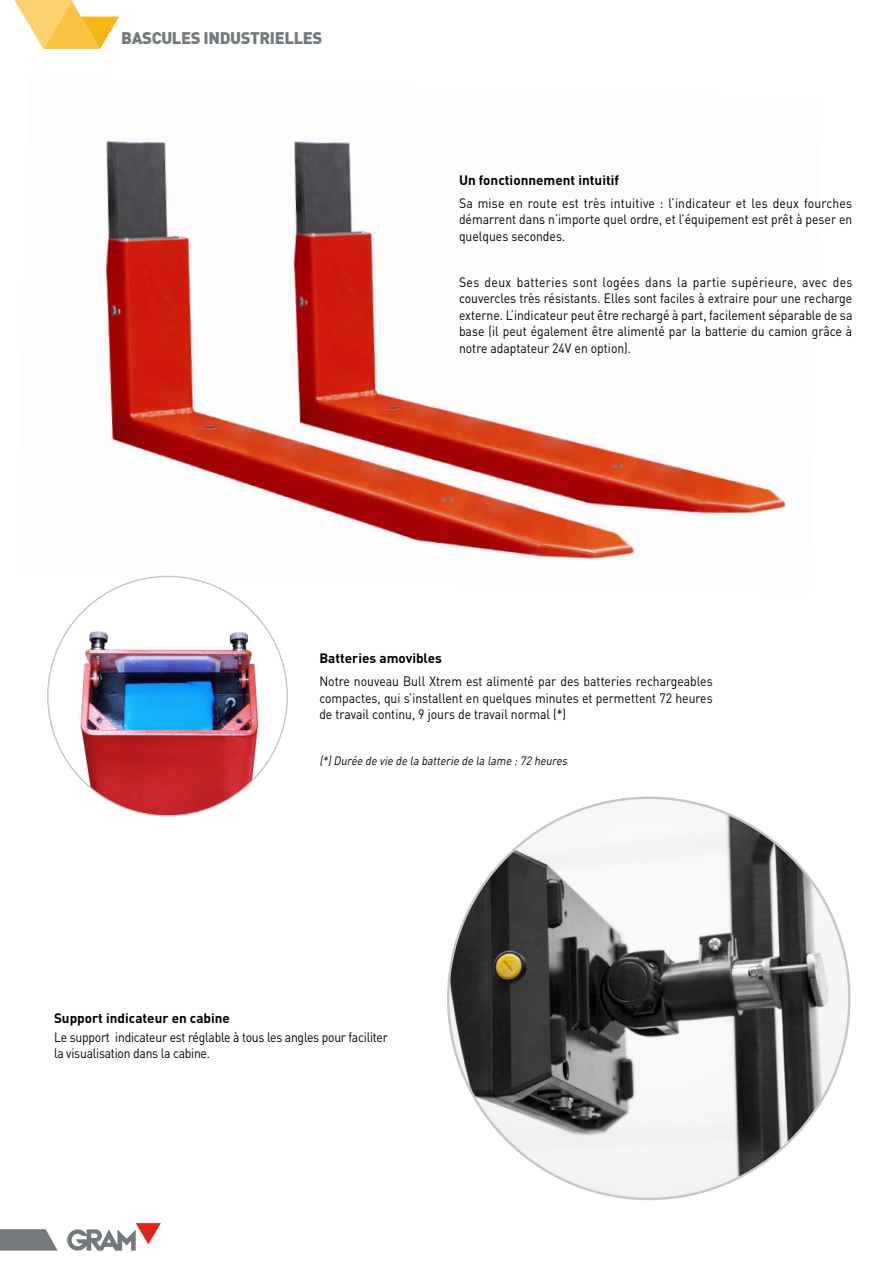
<style>
.page{position:relative;width:893px;height:1263px;background:#fff}
.page>*{position:absolute;margin:0;border:0;box-sizing:border-box;transform-origin:0 0}
.t1{font:900 16.65px "DIN Pro";letter-spacing:-.025em;color:#73797c}
.Descripcion{font:13.5px/16.5px "DIN Pro";color:#000;text-align:justify;scale:.9 1}
.Funciones{font:13.5px/16.5px "DIN Pro";letter-spacing:-.02em;color:#000;scale:.9 1}
.Descripcion-2{font:700 13.5px "DIN Pro";color:#000}
.Funciones-2{font:700 13.5px "DIN Pro";color:#000}
.Descripcion-3{font:italic 12px "DIN Pro";color:#000;scale:.9 1}
</style>
<div class="page">
<img style="left:104px;top:141px;width:682px;height:453px">
<img style="left:448px;top:798px;width:401px;height:401px;border-radius:201px">
<img style="left:56px;top:616px;width:231px;height:200px">
<svg style="left:14px;top:0;width:105px;height:49px"></svg>
<svg style="left:67px;top:1223px;width:94px;height:27px"></svg>
<svg style="left:0;top:1229px;width:57px;height:21px"></svg>
<p class="t1" style="left:121px;top:26px;width:203px">BASCULES INDUSTRIELLES</p>
<p class="Descripcion-2" style="left:459px;top:171px;width:162px">Un fonctionnement intuitif</p>
<p class="Descripcion" style="left:459px;top:194px;width:439px">Sa mise en route est très intuitive : l’indicateur et les deux fourches démarrent dans n’importe quel ordre, et l’équipement est prêt à peser en quelques secondes.</p>
<p class="Descripcion" style="left:459px;top:273px;width:439px">Ses deux batteries sont logées dans la partie supérieure, avec des couvercles très résistants. Elles sont faciles à extraire pour une recharge externe. L’indicateur peut être rechargé à part, facilement séparable de sa base (il peut également être alimenté par la batterie du camion grâce à notre adaptateur 24V en option).</p>
<p class="Descripcion-2" style="left:319px;top:649px;width:124px">Batteries amovibles</p>
<p class="Descripcion" style="left:319px;top:672px;width:439px">Notre nouveau Bull Xtrem est alimenté par des batteries rechargeables compactes, qui s’installent en quelques minutes et permettent 72 heures de travail continu, 9 jours de travail normal (*)</p>
<p class="Descripcion-3" style="left:319px;top:752px;width:280px">(*)Durée de vie de la batterie de la lame :72 heures</p>
<p class="Funciones-2" style="left:54px;top:1009px;width:177px">Support indicateur en cabine</p>
<p class="Funciones" style="left:54px;top:1028px;width:372px">Le support indicateur est réglable à tous les angles pour faciliter la visualisation dans la cabine.</p>
</div>
